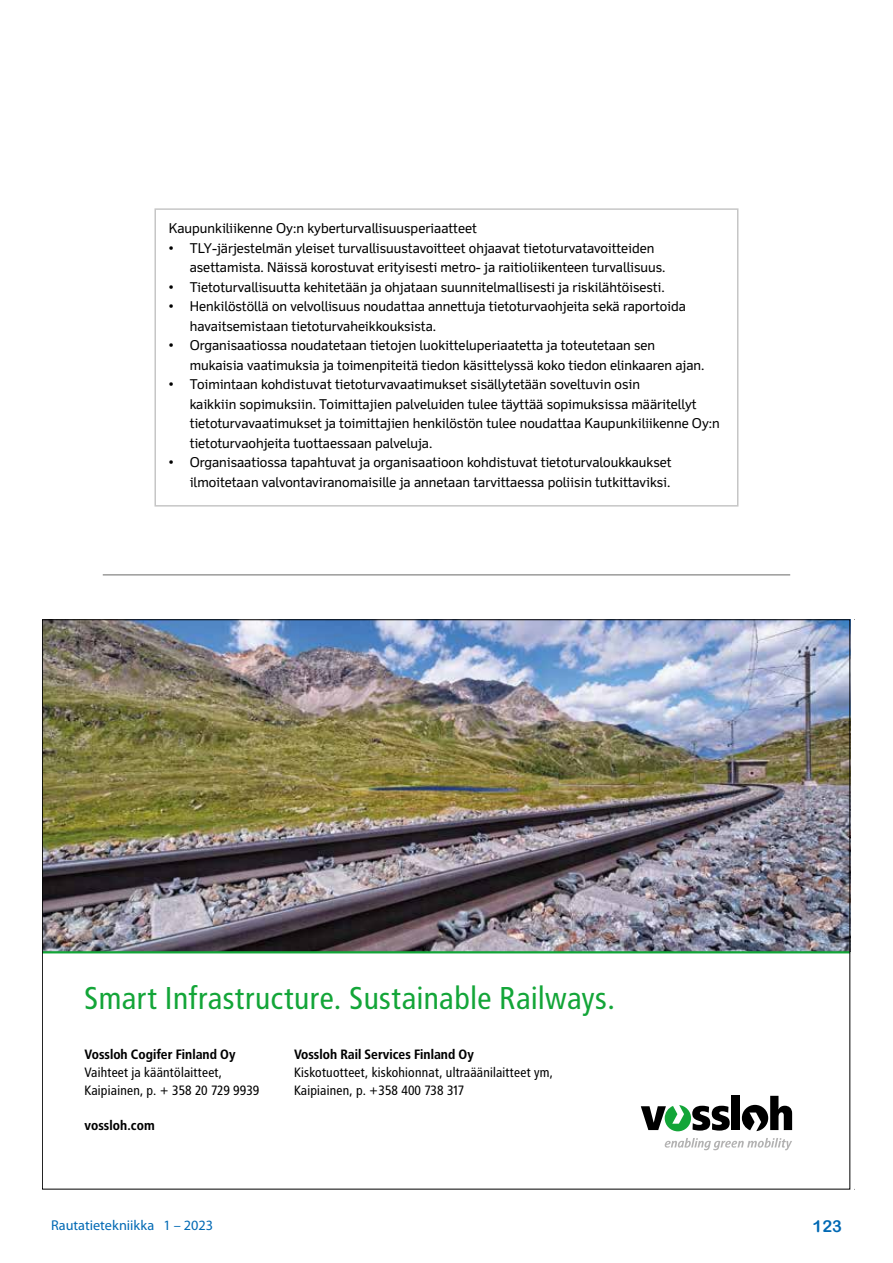
<style>
.page{position:relative;width:893px;height:1263px;background:#fff}
.page>*{position:absolute;margin:0;border:0;box-sizing:border-box;transform-origin:0 0}
.t1{font:31.5px "Transit Print OT";letter-spacing:-.025em;color:#13a538}
.t2{font:16.5px "Arial Rounded MT Bold";color:#0069b4}
.t3{font:14.25px "Myriad Pro";color:#0069b4}
.t4{font:13.5px/19.5px "Felbridge Pro";color:#000}
.t5{font:13.5px/18px "Transit Print OT";letter-spacing:-.02em;color:#000}
.t6{font:13.5px "Transit Print OT Bld";letter-spacing:-.02em;color:#000}
</style>
<div class="page">
<div style="left:154px;top:208px;width:584px;height:299px;border:2px solid #c6c6c6"></div>
<img style="left:44px;top:621px;width:804px;height:330px">
<div style="left:732px;top:1096px;width:8px;height:34px;background:#000"></div>
<svg style="left:641px;top:1105px;width:89px;height:26px"></svg>
<svg style="left:742px;top:1096px;width:50px;height:35px"></svg>
<svg style="left:665px;top:1138px;width:127px;height:12px"></svg>
<hr style="left:42px;top:951px;width:808px;height:2px;background:#13a538">
<hr style="left:103px;top:574px;width:687px;height:2px;background:#9b9b9a">
<p class="t4" style="left:169px;top:218px;width:310px">Kaupunkiliikenne Oy:n kyberturvallisuusperiaatteet</p>
<p class="t4" style="left:190px;top:238px;width:477px;text-indent:-21px">• TLY-järjestelmän yleiset turvallisuustavoitteet ohjaavat tietoturvatavoitteiden asettamista. Näissä korostuvat erityisesti metro- ja raitioliikenteen turvallisuus.</p>
<p class="t4" style="left:169px;top:277px;width:497px">• Tietoturvallisuutta kehitetään ja ohjataan suunnitelmallisesti ja riskilähtöisesti.</p>
<p class="t4" style="left:190px;top:296px;width:498px;text-indent:-21px">• Henkilöstöllä on velvollisuus noudattaa annettuja tietoturvaohjeita sekä raportoida havaitsemistaan tietoturvaheikkouksista.</p>
<p class="t4" style="left:190px;top:335px;width:516px;text-indent:-21px">• Organisaatiossa noudatetaan tietojen luokitteluperiaatetta ja toteutetaan sen mukaisia vaatimuksia ja toimenpiteitä tiedon käsittelyssä koko tiedon elinkaaren ajan.</p>
<p class="t4" style="left:190px;top:374px;width:532px;text-indent:-21px">• Toimintaan kohdistuvat tietoturvavaatimukset sisällytetään soveltuvin osin<br>kaikkiin sopimuksiin. Toimittajien palveluiden tulee täyttää sopimuksissa määritellyt tietoturvavaatimukset ja toimittajien henkilöstön tulee noudattaa Kaupunkiliikenne Oy:n tietoturvaohjeita tuottaessaan palveluja.</p>
<p class="t4" style="left:169px;top:452px;width:504px;text-align:right">• Organisaatiossa tapahtuvat ja organisaatioon kohdistuvat tietoturvaloukkaukset ilmoitetaan valvontaviranomaisille ja annetaan tarvittaessa poliisin tutkittaviksi.</p>
<h1 class="t1" style="left:85px;top:980px;width:533px">Smart Infrastructure. Sustainable Railways.</h1>
<p class="t6" style="left:85px;top:1046px;width:153px">Vossloh Cogifer Finland Oy</p>
<p class="t5" style="left:85px;top:1063px;width:177px">Vaihteet ja kääntölaitteet,<br>Kaipiainen, p. + 358 20 729 9939</p>
<p class="t6" style="left:85px;top:1117px;width:72px">vossloh.com</p>
<p class="t6" style="left:294px;top:1046px;width:182px">Vossloh Rail Services Finland Oy</p>
<p class="t5" style="left:294px;top:1063px;width:261px">Kiskotuotteet, kiskohionnat, ultraäänilaitteet ym,<br>Kaipiainen, p. +358 400 738 317</p>
<p class="t3" style="left:51px;top:1217px;width:164px">Rautatietekniikka 1 – 2023</p>
<p class="t2" style="left:812px;top:1216px;width:31px">123</p>
</div>
